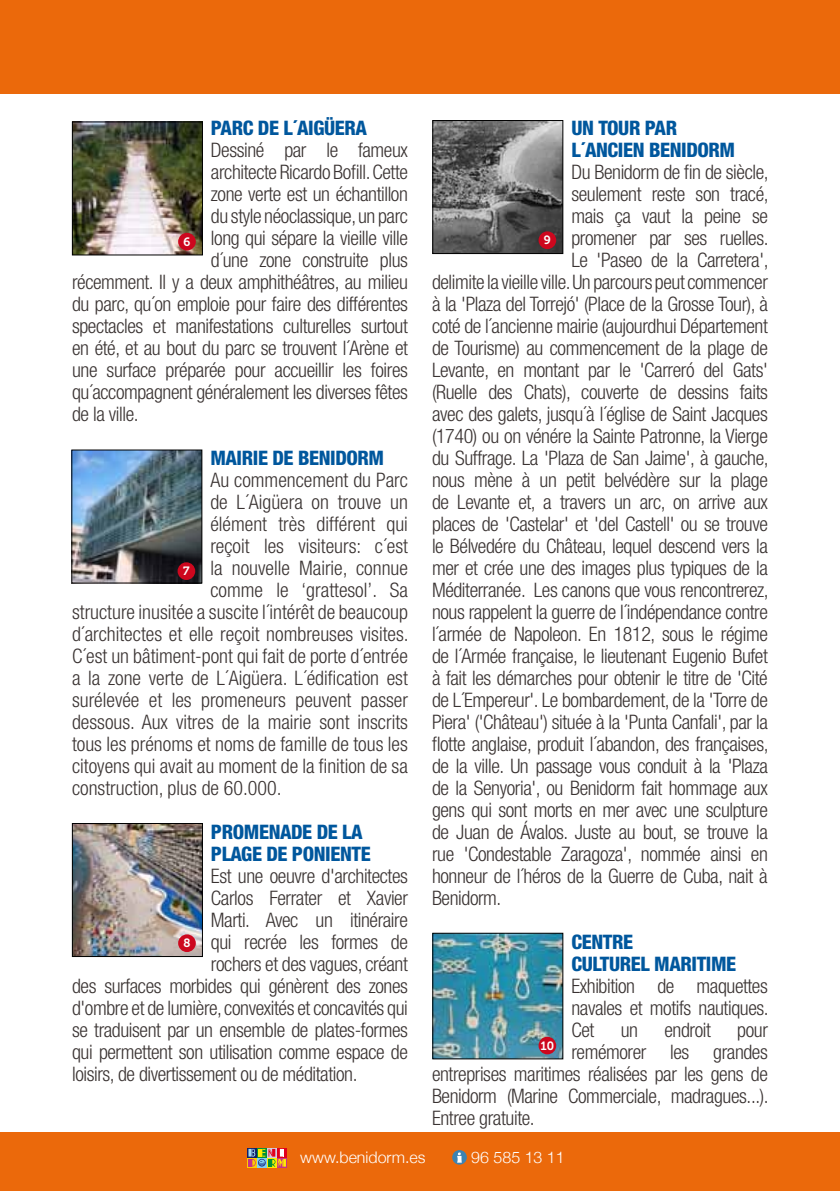
<style>
.page{position:relative;width:840px;height:1191px;background:#fff}
.page>*{position:absolute;margin:0;border:0;box-sizing:border-box;transform-origin:0 0}
.t1{font:300 condensed 20px/22px "Helvetica Neue LT Pro";letter-spacing:-.02em;color:#3a3332;text-align:justify}
.t2{font:300 condensed 20px "Helvetica Neue LT Pro";color:#3a3332}
.t3{font:800 condensed 20px/22px "Helvetica Neue LT Pro";letter-spacing:-.02em;color:#00579d}
.t4{font:300 16px "Helvetica Neue";color:#fff}
.t5{font:12px "Museo 700";color:#fff}
</style>
<div class="page">
<div style="left:0;top:0;width:839px;height:94px;background:#eb690b"></div>
<img style="left:74px;top:124px;width:127px;height:129px">
<div style="left:72px;top:122px;width:131px;height:133px;border:1px solid #000"></div>
<div style="left:178px;top:233px;width:18px;height:17px;background:#cd071e;border-radius:50%"></div>
<img style="left:73px;top:452px;width:127px;height:129px">
<div style="left:71px;top:450px;width:131px;height:133px;border:1px solid #000"></div>
<div style="left:177px;top:562px;width:18px;height:18px;background:#cd071e;border-radius:50%"></div>
<img style="left:74px;top:825px;width:127px;height:129px">
<div style="left:72px;top:823px;width:131px;height:133px;border:1px solid #000"></div>
<div style="left:178px;top:934px;width:18px;height:18px;background:#cd071e;border-radius:50%"></div>
<img style="left:434px;top:122px;width:127px;height:130px">
<div style="left:432px;top:120px;width:131px;height:134px;border:1px solid #000"></div>
<div style="left:538px;top:231px;width:18px;height:18px;background:#cd071e;border-radius:50%"></div>
<img style="left:434px;top:935px;width:127px;height:122px">
<div style="left:432px;top:933px;width:131px;height:126px;border:1px solid #000"></div>
<div style="left:538px;top:1036px;width:18px;height:18px;background:#cd071e;border-radius:50%"></div>
<div style="left:0;top:1132px;width:839px;height:59px;background:#eb690b"></div>
<svg style="left:247px;top:1158px;width:9px;height:9px"></svg>
<div style="left:247px;top:1148px;width:9px;height:9px;background:#101f69"></div>
<svg style="left:248px;top:1148px;width:38px;height:18px"></svg>
<svg style="left:452px;top:1150px;width:14px;height:14px"></svg>
<svg style="left:457px;top:1151px;width:4px;height:11px"></svg>
<p class="t3" style="left:211px;top:116px;width:157px">PARC DE L´AIGÜERA</p>
<p class="t1" style="left:211px;top:138px;width:198px">Dessiné par le fameux</p>
<p class="t1" style="left:211px;top:160px;width:198px">architecte Ricardo Bofill. Cette</p>
<p class="t1" style="left:211px;top:182px;width:198px">zone verte est un échantillon</p>
<p class="t1" style="left:211px;top:204px;width:198px">du style néoclassique, un parc</p>
<p class="t1" style="left:211px;top:226px;width:198px">long qui sépare la vieille ville</p>
<p class="t1" style="left:211px;top:248px;width:198px">d´une zone construite plus</p>
<p class="t1" style="left:72px;top:270px;width:337px">récemment. Il y a deux amphithéâtres, au milieu</p>
<p class="t1" style="left:72px;top:292px;width:337px">du parc, qu´on emploie pour faire des différentes</p>
<p class="t1" style="left:72px;top:314px;width:337px">spectacles et manifestations culturelles surtout</p>
<p class="t1" style="left:72px;top:336px;width:337px">en été, et au bout du parc se trouvent l´Arène et</p>
<p class="t1" style="left:72px;top:358px;width:337px">une surface préparée pour accueillir les foires</p>
<p class="t1" style="left:72px;top:380px;width:337px">qu´accompagnent généralement les diverses fêtes</p>
<p class="t1" style="left:72px;top:402px;width:68px">de la ville.</p>
<p class="t3" style="left:210px;top:446px;width:175px">MAIRIE DE BENIDORM</p>
<p class="t2" style="left:210px;top:468px;width:199px">Au commencement du Parc</p>
<p class="t2" style="left:210px;top:490px;width:199px">de L´Aigüera on trouve un</p>
<p class="t2" style="left:210px;top:512px;width:199px">élément très différent qui</p>
<p class="t2" style="left:210px;top:534px;width:199px">reçoit les visiteurs: c´est</p>
<p class="t2" style="left:210px;top:556px;width:199px">la nouvelle Mairie, connue</p>
<p class="t2" style="left:210px;top:578px;width:199px">comme le ‘grattesol’. Sa</p>
<p class="t2" style="left:72px;top:600px;width:337px">structure inusitée a suscite l´intérêt de beaucoup</p>
<p class="t2" style="left:72px;top:622px;width:338px">d´architectes et elle reçoit nombreuses visites.</p>
<p class="t2" style="left:72px;top:644px;width:337px">C´est un bâtiment-pont qui fait de porte d´entrée</p>
<p class="t2" style="left:72px;top:666px;width:337px">a la zone verte de L´Aigüera. L´édification est</p>
<p class="t2" style="left:72px;top:688px;width:337px">surélevée et les promeneurs peuvent passer</p>
<p class="t2" style="left:72px;top:710px;width:337px">dessous. Aux vitres de la mairie sont inscrits</p>
<p class="t2" style="left:72px;top:732px;width:337px">tous les prénoms et noms de famille de tous les</p>
<p class="t2" style="left:72px;top:754px;width:337px">citoyens qui avait au moment de la finition de sa</p>
<p class="t2" style="left:72px;top:776px;width:211px">construction, plus de 60.000.</p>
<p class="t3" style="left:211px;top:820px;width:161px">PROMENADE DE LA<br>PLAGE DE PONIENTE</p>
<p class="t1" style="left:211px;top:864px;width:198px">Est une oeuvre d'architectes</p>
<p class="t1" style="left:211px;top:886px;width:198px">Carlos Ferrater et Xavier</p>
<p class="t1" style="left:211px;top:908px;width:198px">Marti. Avec un itinéraire</p>
<p class="t1" style="left:211px;top:930px;width:198px">qui recrée les formes de</p>
<p class="t1" style="left:211px;top:952px;width:198px">rochers et des vagues, créant</p>
<p class="t1" style="left:72px;top:974px;width:337px">des surfaces morbides qui génèrent des zones</p>
<p class="t1" style="left:72px;top:996px;width:337px">d'ombre et de lumière, convexités et concavités qui</p>
<p class="t1" style="left:72px;top:1018px;width:337px">se traduisent par un ensemble de plates-formes</p>
<p class="t1" style="left:72px;top:1040px;width:337px">qui permettent son utilisation comme espace de</p>
<p class="t1" style="left:72px;top:1062px;width:287px">loisirs, de divertissement ou de méditation.</p>
<p class="t5" style="left:183px;top:235px;width:8px">6</p>
<p class="t5" style="left:183px;top:564px;width:8px">7</p>
<p class="t5" style="left:183px;top:936px;width:8px">8</p>
<p class="t3" style="left:571px;top:116px;width:165px">UN TOUR PAR<br>L´ANCIEN BENIDORM</p>
<p class="t1" style="left:571px;top:160px;width:199px">Du Benidorm de fin de siècle,</p>
<p class="t1" style="left:571px;top:182px;width:199px">seulement reste son tracé,</p>
<p class="t1" style="left:571px;top:204px;width:198px">mais ça vaut la peine se</p>
<p class="t1" style="left:571px;top:226px;width:199px">promener par ses ruelles.</p>
<p class="t1" style="left:571px;top:248px;width:199px">Le 'Paseo de la Carretera',</p>
<p class="t1" style="left:432px;top:270px;width:337px">delimite la vieille ville. Un parcours peut commencer</p>
<p class="t1" style="left:432px;top:292px;width:337px">à la 'Plaza del Torrejó' (Place de la Grosse Tour), à</p>
<p class="t1" style="left:432px;top:314px;width:337px">coté de l´ancienne mairie (aujourdhui Département</p>
<p class="t1" style="left:432px;top:336px;width:337px">de Tourisme) au commencement de la plage de</p>
<p class="t1" style="left:432px;top:358px;width:337px">Levante, en montant par le 'Carreró del Gats'</p>
<p class="t1" style="left:432px;top:380px;width:337px">(Ruelle des Chats), couverte de dessins faits</p>
<p class="t1" style="left:432px;top:402px;width:337px">avec des galets, jusqu´à l´église de Saint Jacques</p>
<p class="t1" style="left:432px;top:424px;width:337px">(1740) ou on vénére la Sainte Patronne, la Vierge</p>
<p class="t1" style="left:432px;top:446px;width:338px">du Suffrage. La 'Plaza de San Jaime', à gauche,</p>
<p class="t1" style="left:432px;top:468px;width:337px">nous mène à un petit belvédère sur la plage</p>
<p class="t1" style="left:432px;top:490px;width:337px">de Levante et, a travers un arc, on arrive aux</p>
<p class="t1" style="left:432px;top:512px;width:337px">places de 'Castelar' et 'del Castell' ou se trouve</p>
<p class="t1" style="left:432px;top:534px;width:337px">le Bélvedére du Château, lequel descend vers la</p>
<p class="t1" style="left:432px;top:556px;width:337px">mer et crée une des images plus typiques de la</p>
<p class="t1" style="left:432px;top:578px;width:338px">Méditerranée. Les canons que vous rencontrerez,</p>
<p class="t1" style="left:432px;top:600px;width:337px">nous rappelent la guerre de l´indépendance contre</p>
<p class="t1" style="left:432px;top:622px;width:337px">l´armée de Napoleon. En 1812, sous le régime</p>
<p class="t1" style="left:432px;top:644px;width:337px">de l´Armée française, le lieutenant Eugenio Bufet</p>
<p class="t1" style="left:432px;top:666px;width:337px">à fait les démarches pour obtenir le titre de 'Cité</p>
<p class="t1" style="left:432px;top:688px;width:337px">de L´Empereur'. Le bombardement, de la 'Torre de</p>
<p class="t1" style="left:432px;top:710px;width:337px">Piera' ('Château') située à la 'Punta Canfali', par la</p>
<p class="t1" style="left:432px;top:732px;width:338px">flotte anglaise, produit l´abandon, des françaises,</p>
<p class="t1" style="left:432px;top:754px;width:337px">de la ville. Un passage vous conduit à la 'Plaza</p>
<p class="t1" style="left:432px;top:776px;width:337px">de la Senyoria', ou Benidorm fait hommage aux</p>
<p class="t1" style="left:432px;top:798px;width:337px">gens qui sont morts en mer avec une sculpture</p>
<p class="t1" style="left:432px;top:820px;width:337px">de Juan de Ávalos. Juste au bout, se trouve la</p>
<p class="t1" style="left:432px;top:842px;width:337px">rue 'Condestable Zaragoza', nommée ainsi en</p>
<p class="t1" style="left:432px;top:864px;width:337px">honneur de l´héros de la Guerre de Cuba, nait à</p>
<p class="t1" style="left:432px;top:886px;width:71px">Benidorm.</p>
<p class="t3" style="left:571px;top:930px;width:166px">CENTRE<br>CULTUREL MARITIME</p>
<p class="t1" style="left:571px;top:974px;width:199px">Exhibition de maquettes navales et motifs nautiques.<br>Cet</p>
<p class="t5" style="left:543px;top:233px;width:8px">9</p>
<p class="t1" style="left:620px;top:1018px;width:19px">un</p>
<p class="t1" style="left:664px;top:1018px;width:48px">endroit</p>
<p class="t1" style="left:736px;top:1018px;width:32px">pour</p>
<p class="t1" style="left:571px;top:1040px;width:198px">remémorer les grandes</p>
<p class="t1" style="left:432px;top:1062px;width:337px">entreprises maritimes réalisées par les gens de</p>
<p class="t1" style="left:432px;top:1084px;width:338px">Benidorm (Marine Commerciale, madragues...).</p>
<p class="t1" style="left:432px;top:1106px;width:104px">Entree gratuite.</p>
<p class="t5" style="left:540px;top:1038px;width:15px">10</p>
<p class="t4" style="left:300px;top:1144px;width:127px">www.benidorm.es</p>
<p class="t4" style="left:471px;top:1144px;width:95px">96 585 13 11</p>
</div>
